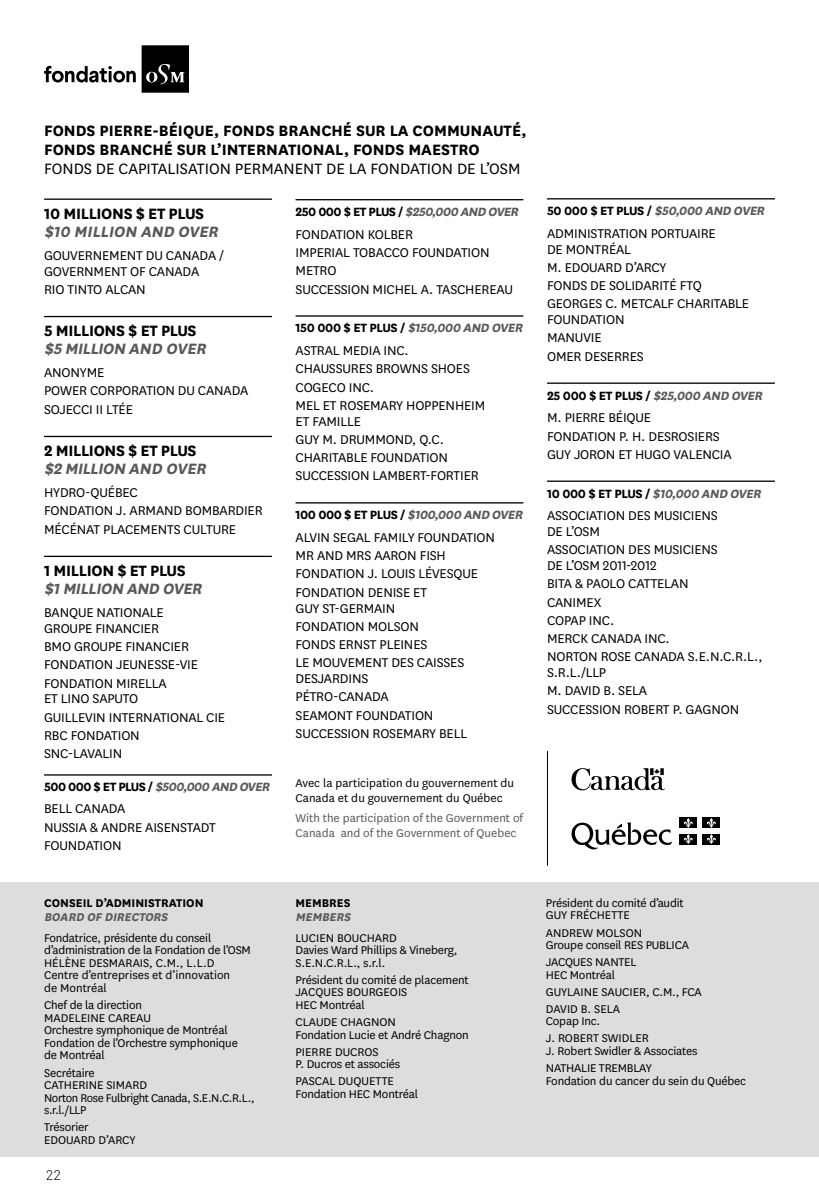
<style>
.page{position:relative;width:819px;height:1197px;background:#fff}
.page>*{position:absolute;margin:0;border:0;box-sizing:border-box;transform-origin:0 0}
.t1{font:700 17.5px/19.2px "National";color:#000}
.t2{font:italic 700 17.5px "National";color:#58595b}
.t3{font:700 17.5px "National";letter-spacing:-.02em;color:#000}
.t4{font:17.5px "National";color:#000}
.t5{font:14.88px/18.2px "National";letter-spacing:-.01em;color:#000}
.t6{font:italic 700 14px "National";color:#58595b}
.t7{font:14px "Akkurat Light Office";color:#000}
.t8{font:13.12px/12.6px "National";letter-spacing:-.015em;color:#000}
.t9{font:13.12px/14.9px "National";color:#58595b}
.t10{font:700 13.12px "National";color:#000}
.t11{font:italic 700 13.12px "National";color:#58595b}
.s1{font-style:normal;color:#000}
</style>
<div class="page">
<div style="left:142px;top:45px;width:47px;height:48px;background:#000"></div>
<svg style="left:44px;top:66px;width:92px;height:16px"></svg>
<svg style="left:146px;top:64px;width:39px;height:20px"></svg>
<hr style="left:296px;top:199px;width:227px;height:1px;background:#000">
<hr style="left:296px;top:315px;width:227px;height:2px;background:#000">
<hr style="left:296px;top:502px;width:227px;height:2px;background:#000">
<hr style="left:547px;top:198px;width:228px;height:1px;background:#000">
<hr style="left:547px;top:383px;width:228px;height:1px;background:#000">
<hr style="left:547px;top:481px;width:228px;height:1px;background:#000">
<div style="left:0;top:882px;width:819px;height:275px;background:#dcddde"></div>
<hr style="left:44px;top:199px;width:228px;height:1px;background:#000">
<hr style="left:44px;top:316px;width:228px;height:1px;background:#000">
<hr style="left:44px;top:436px;width:228px;height:1px;background:#000">
<hr style="left:44px;top:556px;width:228px;height:1px;background:#000">
<hr style="left:44px;top:774px;width:228px;height:2px;background:#000">
<hr style="left:547px;top:751px;width:1px;height:115px;background:#000">
<svg style="left:571px;top:822px;width:101px;height:28px"></svg>
<div style="left:679px;top:817px;width:18px;height:11px;background:#000"></div>
<svg style="left:684px;top:818px;width:9px;height:10px"></svg>
<div style="left:702px;top:817px;width:18px;height:11px;background:#000"></div>
<svg style="left:707px;top:818px;width:9px;height:10px"></svg>
<div style="left:679px;top:834px;width:18px;height:11px;background:#000"></div>
<svg style="left:684px;top:834px;width:9px;height:10px"></svg>
<div style="left:702px;top:834px;width:18px;height:11px;background:#000"></div>
<svg style="left:707px;top:834px;width:9px;height:10px"></svg>
<svg style="left:571px;top:768px;width:94px;height:22px"></svg>
<p class="t1" style="left:44px;top:119px;width:484px">FONDS PIERRE-BÉIQUE, FONDS BRANCHÉ SUR LA COMMUNAUTÉ,<br>FONDS BRANCHÉ SUR L’INTERNATIONAL, FONDS MAESTRO</p>
<p class="t4" style="left:44px;top:157px;width:478px">FONDS DE CAPITALISATION PERMANENT DE LA FONDATION DE L’OSM</p>
<p class="t3" style="left:44px;top:201px;width:162px">10 MILLIONS $ ET PLUS</p>
<p class="t2" style="left:44px;top:219px;width:179px">$10 MILLION AND OVER</p>
<p class="t5" style="left:44px;top:247px;width:182px;line-height:15.8px">GOUVERNEMENT DU CANADA /<br>GOVERNMENT OF CANADA</p>
<p class="t5" style="left:44px;top:280px;width:103px">RIO TINTO ALCAN</p>
<p class="t3" style="left:44px;top:318px;width:154px">5 MILLIONS $ ET PLUS</p>
<p class="t2" style="left:44px;top:337px;width:167px">$5 MILLION AND OVER</p>
<p class="t5" style="left:44px;top:363px;width:206px">ANONYME<br>POWER CORPORATION DU CANADA<br>SOJECCI II LTÉE</p>
<p class="t3" style="left:44px;top:438px;width:154px">2 MILLIONS $ ET PLUS</p>
<p class="t2" style="left:44px;top:457px;width:167px">$2 MILLION AND OVER</p>
<p class="t5" style="left:44px;top:483px;width:220px">HYDRO-QUÉBEC<br>FONDATION J. ARMAND BOMBARDIER<br>MÉCÉNAT PLACEMENTS CULTURE</p>
<p class="t3" style="left:44px;top:558px;width:143px">1 MILLION $ ET PLUS</p>
<p class="t2" style="left:44px;top:577px;width:163px">$1MILLION AND OVER</p>
<p class="t5" style="left:44px;top:604px;width:121px;line-height:15.8px">BANQUE NATIONALE<br>GROUPE FINANCIER</p>
<p class="t5" style="left:44px;top:637px;width:155px">BMO GROUPE FINANCIER<br>FONDATION JEUNESSE-VIE<br>FONDATION MIRELLA</p>
<p class="t5" style="left:44px;top:689px;width:183px">ET LINO SAPUTO<br>GUILLEVIN INTERNATIONAL CIE<br>RBC FONDATION<br>SNC-LAVALIN</p>
<p class="t6" style="left:44px;top:777px;width:230px"><span class="s1">5 0 0 0 0 0 $ ET P L U S /</span> $500,000 AND OVER</p>
<p class="t5" style="left:44px;top:799px;width:173px">BELL CANADA<br>NUSSIA &amp; ANDRE AISENSTADT<br>FOUNDATION</p>
<p class="t6" style="left:296px;top:202px;width:228px"><span class="s1">25 0 0 0 0 $ E T P L U S /</span> $250,000 AND OVER</p>
<p class="t5" style="left:296px;top:224px;width:219px">FONDATION KOLBER<br>IMPERIAL TOBACCO FOUNDATION<br>METRO<br>SUCCESSION MICHEL A. TASCHEREAU</p>
<p class="t6" style="left:296px;top:318px;width:232px"><span class="s1">1 5 0 0 0 0 $ E T P L U S /</span> $150,000 AND OVER</p>
<p class="t5" style="left:296px;top:341px;width:191px">ASTRAL MEDIA INC.<br>CHAUSSURES BROWNS SHOES<br>COGECO INC.<br>MEL ET ROSEMARY HOPPENHEIM</p>
<p class="t5" style="left:296px;top:411px;width:185px">ET FAMILLE<br>GUY M. DRUMMOND, Q.C.<br>CHARITABLE FOUNDATION<br>SUCCESSION LAMBERT-FORTIER</p>
<p class="t6" style="left:296px;top:505px;width:232px"><span class="s1">1 0 0 0 0 0 $ ET P L U S /</span> $100,000 AND OVER</p>
<p class="t5" style="left:296px;top:528px;width:201px">ALVIN SEGAL FAMILY FOUNDATION<br>MR AND MRS AARON FISH<br>FONDATION J. LOUIS LÉVESQUE<br>FONDATION DENISE ET</p>
<p class="t5" style="left:296px;top:598px;width:170px">GUY ST-GERMAIN<br>FONDATION MOLSON<br>FONDS ERNST PLEINES<br>LE MOUVEMENT DES CAISSES</p>
<p class="t5" style="left:296px;top:669px;width:173px">DESJARDINS<br>PÉTRO-CANADA<br>SEAMONT FOUNDATION<br>SUCCESSION ROSEMARY BELL</p>
<p class="t8" style="left:296px;top:775px;width:220px;line-height:14.9px">Avec la participation du gouvernement du<br>Canada et du gouvernement du Québec</p>
<p class="t9" style="left:296px;top:810px;width:229px">With the participation of the Government of<br>Canada and of the Government of Quebec</p>
<p class="t10" style="left:44px;top:894px;width:161px">CONSEIL D’ADMINISTRATION</p>
<p class="t11" style="left:44px;top:908px;width:128px">BOARD OF DIRECTORS</p>
<p class="t8" style="left:44px;top:931px;width:208px">Fondatrice, présidente du conseil d’administration de la Fondation de l’OSM<br>HÉLÈNE DESMARAIS, C.M., L.L.D<br>Centre d’entreprises et d’innovation<br>de Montréal</p>
<p class="t8" style="left:44px;top:998px;width:195px">Chef de la direction<br>MADELEINE CAREAU<br>Orchestre symphonique de Montréal<br>Fondation de l’Orchestre symphonique de Montréal</p>
<p class="t8" style="left:44px;top:1066px;width:212px">Secrétaire<br>CATHERINE SIMARD<br>Norton Rose Fulbright Canada, S.E.N.C.R.L., s.r.l./LLP</p>
<p class="t8" style="left:44px;top:1120px;width:93px">Trésorier<br>EDOUARD D’ARCY</p>
<p class="t7" style="left:45px;top:1167px;width:17px">22</p>
<p class="t10" style="left:296px;top:894px;width:56px">MEMBRES</p>
<p class="t11" style="left:296px;top:908px;width:59px">MEMBERS</p>
<p class="t8" style="left:296px;top:931px;width:164px">LUCIEN BOUCHARD<br>Davies Ward Phillips &amp; Vineberg,<br>S.E.N.C.R.L., s.r.l.</p>
<p class="t8" style="left:296px;top:973px;width:175px">Président du comité de placement<br>JACQUES BOURGEOIS<br>HEC Montréal</p>
<p class="t8" style="left:296px;top:1015px;width:175px">CLAUDE CHAGNON<br>Fondation Lucie et André Chagnon</p>
<p class="t8" style="left:296px;top:1045px;width:106px">PIERRE DUCROS<br>P. Ducros et associés</p>
<p class="t8" style="left:296px;top:1074px;width:124px">PASCAL DUQUETTE<br>Fondation HEC Montréal</p>
<p class="t6" style="left:547px;top:201px;width:222px"><span class="s1">5 0 0 0 0 $ E T P L U S /</span> $50,000 AND OVER</p>
<p class="t5" style="left:547px;top:225px;width:170px;line-height:15.8px">ADMINISTRATION PORTUAIRE<br>DE MONTRÉAL</p>
<p class="t5" style="left:547px;top:258px;width:204px">M. EDOUARD D’ARCY<br>FONDS DE SOLIDARITÉ FTQ<br>GEORGES C. METCALF CHARITABLE</p>
<p class="t5" style="left:547px;top:310px;width:98px">FOUNDATION<br>MANUVIE<br>OMER DESERRES</p>
<p class="t6" style="left:547px;top:385px;width:220px"><span class="s1">25 0 0 0 $ E T P L U S /</span> $25,000 AND OVER</p>
<p class="t5" style="left:547px;top:408px;width:186px">M. PIERRE BÉIQUE<br>FONDATION P. H. DESROSIERS<br>GUY JORON ET HUGO VALENCIA</p>
<p class="t6" style="left:547px;top:483px;width:219px"><span class="s1">1 0 0 0 0 $ ET P L U S /</span> $10,000 AND OVER</p>
<p class="t5" style="left:547px;top:507px;width:172px;line-height:15.8px">ASSOCIATION DES MUSICIENS<br>DE L’OSM</p>
<p class="t5" style="left:547px;top:541px;width:172px;line-height:15.8px">ASSOCIATION DES MUSICIENS<br>DE L’OSM 2011-2012</p>
<p class="t5" style="left:547px;top:574px;width:217px">BITA &amp; PAOLO CATTELAN<br>CANIMEX<br>COPAP INC.<br>MERCK CANADA INC.<br>NORTON ROSE CANADA S.E.N.C.R.L.,</p>
<p class="t5" style="left:547px;top:663px;width:194px">S.R.L./LLP<br>M. DAVID B. SELA<br>SUCCESSION ROBERT P. GAGNON</p>
<p class="t8" style="left:546px;top:896px;width:139px">Président du comité d’audit<br>GUY FRÉCHETTE</p>
<p class="t8" style="left:546px;top:926px;width:145px">ANDREW MOLSON<br>Groupe conseil RES PUBLICA</p>
<p class="t8" style="left:546px;top:955px;width:92px">JACQUES NANTEL<br>HEC Montréal</p>
<p class="t8" style="left:546px;top:983px;width:158px;line-height:17px">GUYLAINE SAUCIER, C.M., FCA<br>DAVID B. SELA</p>
<p class="t8" style="left:546px;top:1012px;width:105px;line-height:17px">Copap Inc.<br>J. ROBERT SWIDLER</p>
<p class="t8" style="left:546px;top:1042px;width:153px;line-height:17px">J. Robert Swidler &amp; Associates<br>NATHALIE TREMBLAY</p>
<p class="t8" style="left:546px;top:1074px;width:202px">Fondation du cancer du sein du Québec</p>
</div>
